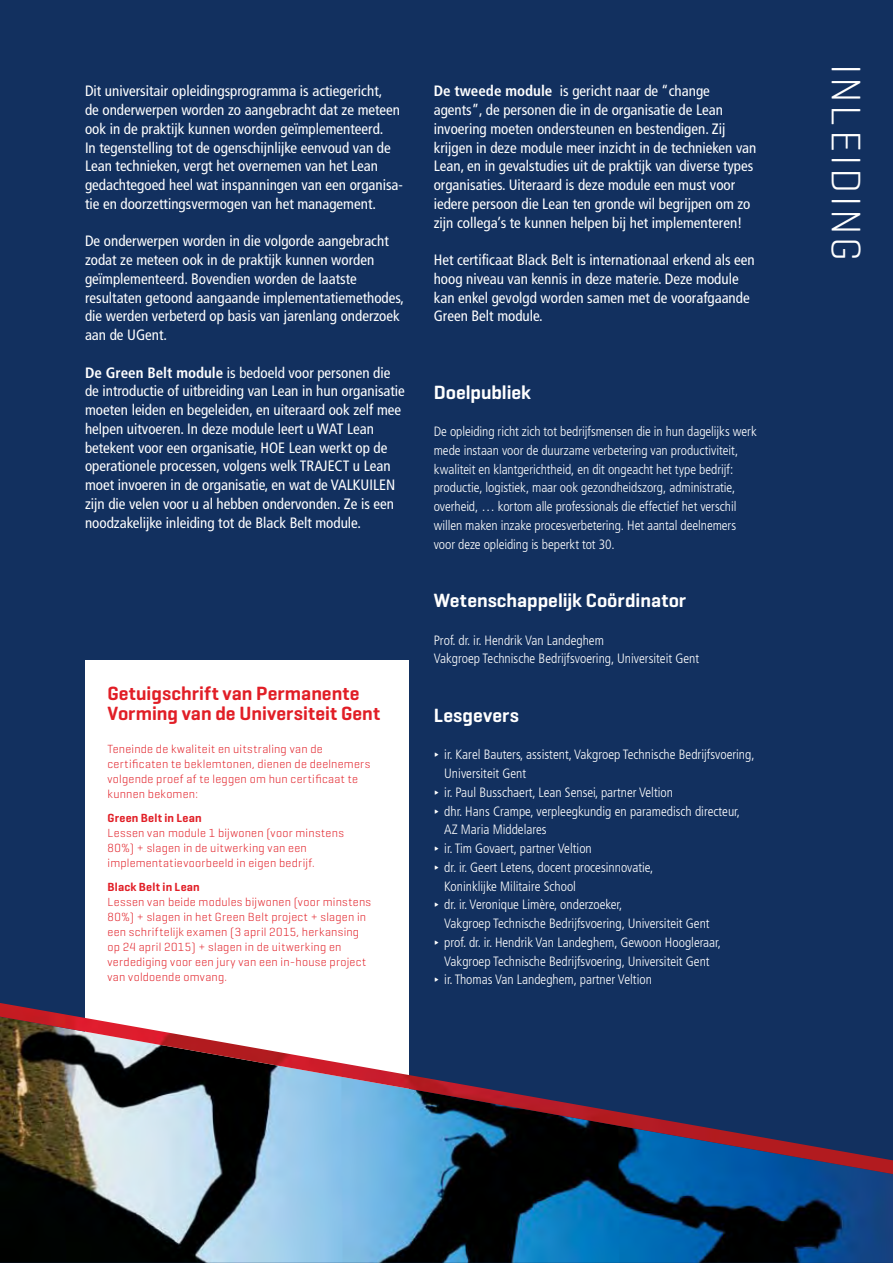
<style>
.page{position:relative;width:893px;height:1263px;background:#12305f}
.page>*{position:absolute;margin:0;border:0;box-sizing:border-box;transform-origin:0 0}
.t1{font:300 42px "Geogrotesque";letter-spacing:.065em;color:#fff}
.t2{font:600 19.5px/19.5px "Geogrotesque";color:#e11e26}
.t3{font:600 19.5px "Geogrotesque";color:#fff}
.t4{font:condensed 15px/18.8px "Frutiger LT Pro";color:#fff}
.t5{font:300 condensed 13.5px/18.8px "Frutiger LT Pro";color:#fff}
.t6{font:300 12px/15px "Geogrotesque";letter-spacing:.02em;color:#e11e26}
.t7{font:600 12px "Geogrotesque";letter-spacing:.02em;color:#e11e26}
.s1{font-family:"Frutiger LT Std";font-weight:700}
.s2{font-family:"Geogrotesque";font-weight:600;font-stretch:normal}
</style>
<div class="page">
<div style="left:85px;top:660px;width:323px;height:446px;background:#fff"></div>
<img style="left:0;top:1174px;width:893px;height:89px">
<img style="left:0;top:1003px;width:893px;height:171px">
<p class="t4" style="left:85px;top:83px;width:319px">Dit universitair opleidingsprogramma is actiegericht,<br>de onderwerpen worden zo aangebracht dat ze meteen ook in de praktijk kunnen worden geïmplementeerd.<br>In tegenstelling tot de ogenschijnlijke eenvoud van de Lean technieken, vergt het overnemen van het Lean gedachtegoed heel wat inspanningen van een organisa&shy;tie en doorzettingsvermogen van het management.</p>
<p class="t4" style="left:85px;top:233px;width:321px">De onderwerpen worden in die volgorde aangebracht zodat ze meteen ook in de praktijk kunnen worden geïmplementeerd. Bovendien worden de laatste resultaten getoond aangaande implementatiemethodes, die werden verbeterd op basis van jarenlang onderzoek aan de UGent.</p>
<p class="t4" style="left:85px;top:365px;width:321px"><span class="s1">De Green Belt module</span> is bedoeld voor personen die de introductie of uitbreiding van Lean in hun organisatie moeten leiden en begeleiden, en uiteraard ook zelf mee helpen uitvoeren. In deze module leert u WAT Lean betekent voor een organisatie, HOE Lean werkt op de operationele processen, volgens welk TRAJECT u Lean moet invoeren in de organisatie, en wat de VALKUILEN zijn die velen voor u al hebben ondervonden. Ze is een noodzakelijke inleiding tot de Black Belt module.</p>
<h2 class="t2" style="left:107px;top:685px;width:274px">Getuigschrift van Permanente<br>Vorming van de Universiteit Gent</h2>
<p class="t6" style="left:107px;top:742px;width:264px">Teneinde de kwaliteit en uitstraling van de certificaten te beklemtonen, dienen de deelnemers volgende proef af te leggen om hun certificaat te kunnen bekomen:</p>
<p class="t7" style="left:107px;top:813px;width:96px">Green Belt in Lean</p>
<p class="t6" style="left:107px;top:826px;width:238px">Lessen van module 1 bijwonen (voor minstens<br>80%) + slagen in de uitwerking van een implementatievoorbeeld in eigen bedrijf.</p>
<p class="t7" style="left:107px;top:882px;width:94px">Black Belt in Lean</p>
<p class="t6" style="left:107px;top:895px;width:265px">Lessen van beide modules bijwonen (voor minstens 80%) + slagen in het Green Belt project + slagen in een schriftelijk examen (3 april 2015, herkansing op 24 april 2015) + slagen in de uitwerking en verdediging voor een jury van een in-house project van voldoende omvang.</p>
<p class="t4" style="left:434px;top:83px;width:324px"><span class="s1">De tweede module</span> is gericht naar de “change agents”, de personen die in de organisatie de Lean invoering moeten ondersteunen en bestendigen. Zij krijgen in deze module meer inzicht in de technieken van Lean, en in gevalstudies uit de praktijk van diverse types organisaties. Uiteraard is deze module een must voor iedere persoon die Lean ten gronde wil begrijpen om zo zijn collega’s te kunnen helpen bij het implementeren!</p>
<p class="t4" style="left:434px;top:252px;width:322px">Het certificaat Black Belt is internationaal erkend als een hoog niveau van kennis in deze materie. Deze module kan enkel gevolgd worden samen met de voorafgaande Green Belt module.</p>
<h2 class="t3" style="left:434px;top:384px;width:99px">Doelpubliek</h2>
<p class="t5" style="left:434px;top:424px;width:324px">De opleiding richt zich tot bedrijfsmensen die in hun dagelijks werk mede instaan voor de duurzame verbetering van productiviteit, kwaliteit en klantgerichtheid, en dit ongeacht het type bedrijf: productie, logistiek, maar ook gezondheidszorg, administratie, overheid, … kortom alle professionals die effectief het verschil willen maken inzake procesverbetering. Het aantal deelnemers voor deze opleiding is beperkt tot 30.</p>
<h2 class="t3" style="left:434px;top:593px;width:254px">Wetenschappelijk Coördinator</h2>
<p class="t5" style="left:434px;top:632px;width:267px">Prof. dr. ir. Hendrik Van Landeghem<br>Vakgroep Technische Bedrijfsvoering, Universiteit Gent</p>
<h2 class="t3" style="left:434px;top:708px;width:87px">Lesgevers</h2>
<p class="t5" style="left:434px;top:747px;width:322px"><span class="s2">∂</span> ir. Karel Bauters, assistent, Vakgroep Technische Bedrijfsvoering,</p>
<p class="t5" style="left:444px;top:766px;width:84px">Universiteit Gent</p>
<p class="t5" style="left:434px;top:784px;width:241px"><span class="s2">∂</span> ir. Paul Busschaert, Lean Sensei, partner Veltion</p>
<p class="t5" style="left:434px;top:803px;width:308px"><span class="s2">∂</span> dhr. Hans Crampe, verpleegkundig en paramedisch directeur,</p>
<p class="t5" style="left:444px;top:822px;width:104px">AZ Maria Middelares</p>
<p class="t5" style="left:434px;top:841px;width:160px"><span class="s2">∂</span> ir. Tim Govaert, partner Veltion</p>
<p class="t5" style="left:434px;top:859px;width:221px"><span class="s2">∂</span> dr. ir. Geert Letens, docent procesinnovatie,</p>
<p class="t5" style="left:444px;top:878px;width:133px">Koninklijke Militaire School</p>
<p class="t5" style="left:434px;top:897px;width:190px"><span class="s2">∂</span> dr. ir. Veronique Limère, onderzoeker,</p>
<p class="t5" style="left:444px;top:916px;width:267px">Vakgroep Technische Bedrijfsvoering, Universiteit Gent</p>
<p class="t5" style="left:434px;top:934px;width:289px"><span class="s2">∂</span> prof. dr. ir. Hendrik Van Landeghem, Gewoon Hoogleraar,</p>
<p class="t5" style="left:444px;top:953px;width:267px">Vakgroep Technische Bedrijfsvoering, Universiteit Gent</p>
<p class="t5" style="left:434px;top:972px;width:220px"><span class="s2">∂</span> ir. Thomas Van Landeghem, partner Veltion</p>
<h1 class="t1" style="left:863px;top:64px;width:199px;rotate:90deg">INLEIDING</h1>
</div>
